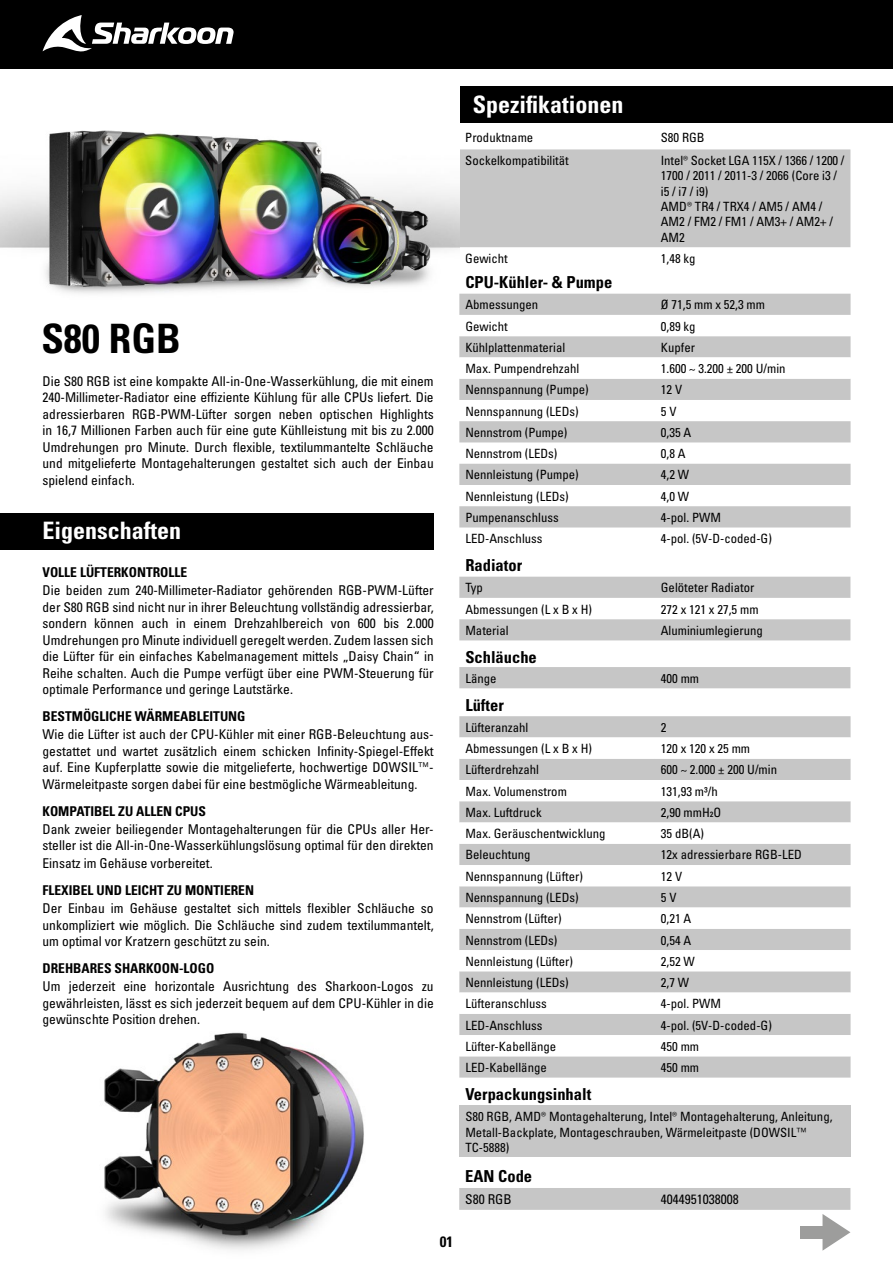
<style>
.page{position:relative;width:893px;height:1263px;background:#fff}
.page>*{position:absolute;margin:0;border:0;box-sizing:border-box;transform-origin:0 0}
.t1{font:40.5px "Univers LTCYR 67 Bold Cond";color:#000}
.t2{font:24px "Univers LTCYR 67 Bold Cond";color:#fff}
.t3{font:16.5px "Univers LTCYR 67 Bold Cond";color:#000}
.t4{font:15px "Univers LTCYR 67 Bold Cond";color:#000}
.t5{font:condensed 13.5px/16.5px "Univers LTCYR 57";color:#000;text-align:justify}
.t6{font:13.5px "Univers LTCYR 67 Bold Cond";color:#000}
.t7{font:condensed 12.75px/15.3px "Univers LTCYR 57";color:#000}
</style>
<div class="page">
<div style="left:0;top:0;width:893px;height:69px;background:#000"></div>
<svg style="left:43px;top:15px;width:191px;height:37px"></svg>
<img style="left:104px;top:1032px;width:260px;height:218px">
<div style="left:459px;top:86px;width:434px;height:37px;background:#000"></div>
<div style="left:459px;top:149px;width:391px;height:98px;background:#c6c6c6"></div>
<svg style="left:459px;top:577px;width:391px;height:63px"></svg>
<div style="left:459px;top:716px;width:391px;height:361px;background:#c6c6c6"></div>
<svg style="left:459px;top:737px;width:391px;height:319px"></svg>
<div style="left:459px;top:1105px;width:391px;height:52px;background:#c6c6c6"></div>
<svg style="left:459px;top:1188px;width:391px;height:63px"></svg>
<div style="left:800px;top:1226px;width:25px;height:12px;background:#9d9d9c"></div>
<img style="left:0;top:130px;width:459px;height:164px">
<div style="left:0;top:513px;width:434px;height:37px;background:#000"></div>
<svg style="left:459px;top:294px;width:391px;height:233px;fill:#c6c6c6"></svg>
<svg style="left:459px;top:315px;width:391px;height:64px"></svg>
<div style="left:459px;top:667px;width:391px;height:21px;background:#c6c6c6"></div>
<h1 class="t1" style="left:41px;top:314px;width:141px">S80 RGB</h1>
<p class="t5" style="left:43px;top:372px;width:393px">Die S80 RGB ist eine kompakte All-in-One-Wasserkühlung, die mit einem 240-Millimeter-Radiator eine effiziente Kühlung für alle CPUs liefert. Die adressierbaren RGB-PWM-Lüfter sorgen neben optischen Highlights in 16,7 Millionen Farben auch für eine gute Kühlleistung mit bis zu 2.000<br>Umdrehungen pro Minute. Durch flexible, textilummantelte Schläuche und mitgelieferte Montagehalterungen gestaltet sich auch der Einbau spielend einfach.</p>
<h2 class="t2" style="left:43px;top:516px;width:140px">Eigenschaften</h2>
<p class="t6" style="left:43px;top:564px;width:146px">VOLLE LÜFTERKONTROLLE</p>
<p class="t5" style="left:43px;top:582px;width:393px">Die beiden zum 240-Millimeter-Radiator gehörenden RGB-PWM-Lüfter der S80 RGB sind nicht nur in ihrer Beleuchtung vollständig adressierbar, sondern können auch in einem Drehzahlbereich von 600 bis 2.000<br>Umdrehungen pro Minute individuell geregelt werden. Zudem lassen sich die Lüfter für ein einfaches Kabelmanagement mittels „Daisy Chain“ in Reihe schalten. Auch die Pumpe verfügt über eine PWM-Steuerung für optimale Performance und geringe Lautstärke.</p>
<p class="t6" style="left:43px;top:708px;width:204px">BESTMÖGLICHE WÄRMEABLEITUNG</p>
<p class="t5" style="left:43px;top:726px;width:393px">Wie die Lüfter ist auch der CPU-Kühler mit einer RGB-Beleuchtung aus&shy;gestattet und wartet zusätzlich einem schicken Infinity-Spiegel-Effekt auf. Eine Kupferplatte sowie die mitgelieferte, hochwertige DOWSIL™- Wärmeleitpaste sorgen dabei für eine bestmögliche Wärmeableitung.</p>
<p class="t6" style="left:43px;top:803px;width:165px">KOMPATIBEL ZU ALLEN CPUS</p>
<p class="t5" style="left:43px;top:820px;width:393px">Dank zweier beiliegender Montagehalterungen für die CPUs aller Her&shy;steller ist die All-in-One-Wasserkühlungslösung optimal für den direkten</p>
<p class="t5" style="left:43px;top:855px;width:172px">Einsatz im Gehäuse vorbereitet.</p>
<p class="t6" style="left:43px;top:882px;width:213px">FLEXIBEL UND LEICHT ZU MONTIEREN</p>
<p class="t5" style="left:43px;top:900px;width:393px">Der Einbau im Gehäuse gestaltet sich mittels flexibler Schläuche so unkompliziert wie möglich. Die Schläuche sind zudem textilummantelt, um optimal vor Kratzern geschützt zu sein.</p>
<p class="t6" style="left:43px;top:960px;width:173px">DREHBARES SHARKOON-LOGO</p>
<p class="t5" style="left:43px;top:978px;width:393px">Um jederzeit eine horizontale Ausrichtung des Sharkoon-Logos zu gewährleisten, lässt es sich jederzeit bequem auf dem CPU-Kühler in die gewünschte Position drehen.</p>
<p class="t4" style="left:440px;top:1232px;width:15px">01</p>
<h2 class="t2" style="left:473px;top:90px;width:152px">Spezifikationen</h2>
<p class="t7" style="left:465px;top:130px;width:69px">Produktname</p>
<p class="t7" style="left:661px;top:130px;width:45px">S80 RGB</p>
<p class="t7" style="left:465px;top:153px;width:105px">Sockelkompatibilität</p>
<p class="t7" style="left:661px;top:153px;width:185px">Intel® Socket LGA 115X / 1366 / 1200 /<br>1700 / 2011 / 2011-3 / 2066 (Core i3 / i5 / i7 / i9)<br>AMD® TR4 / TRX4 / AM5 / AM4 /<br>AM2 / FM2 / FM1 / AM3+ / AM2+ /<br>AM2</p>
<p class="t7" style="left:465px;top:250px;width:44px">Gewicht</p>
<p class="t7" style="left:661px;top:250px;width:36px">1,48 kg</p>
<p class="t3" style="left:465px;top:272px;width:148px">CPU-Kühler- &amp; Pumpe</p>
<p class="t7" style="left:465px;top:297px;width:74px">Abmessungen</p>
<p class="t7" style="left:661px;top:297px;width:106px">Ø 71,5 mm x 52,3 mm</p>
<p class="t7" style="left:465px;top:318px;width:44px">Gewicht</p>
<p class="t7" style="left:661px;top:318px;width:36px">0,89 kg</p>
<p class="t7" style="left:465px;top:339px;width:101px">Kühlplattenmaterial</p>
<p class="t7" style="left:661px;top:339px;width:36px">Kupfer</p>
<p class="t7" style="left:465px;top:361px;width:116px">Max. Pumpendrehzahl</p>
<p class="t7" style="left:661px;top:361px;width:126px">1.600 ~ 3.200 ± 200 U/min</p>
<p class="t7" style="left:465px;top:382px;width:125px">Nennspannung (Pumpe)</p>
<p class="t7" style="left:661px;top:382px;width:23px">12 V</p>
<p class="t7" style="left:465px;top:403px;width:115px">Nennspannung (LEDs)</p>
<p class="t7" style="left:661px;top:403px;width:17px">5 V</p>
<p class="t7" style="left:465px;top:424px;width:103px">Nennstrom (Pumpe)</p>
<p class="t7" style="left:661px;top:424px;width:32px">0,35 A</p>
<p class="t7" style="left:465px;top:446px;width:94px">Nennstrom (LEDs)</p>
<p class="t7" style="left:661px;top:446px;width:26px">0,8 A</p>
<p class="t7" style="left:465px;top:467px;width:115px">Nennleistung (Pumpe)</p>
<p class="t7" style="left:661px;top:467px;width:30px">4,2 W</p>
<p class="t7" style="left:465px;top:488px;width:105px">Nennleistung (LEDs)</p>
<p class="t7" style="left:661px;top:488px;width:30px">4,0 W</p>
<p class="t7" style="left:465px;top:509px;width:95px">Pumpenanschluss</p>
<p class="t7" style="left:661px;top:509px;width:62px">4-pol. PWM</p>
<p class="t7" style="left:465px;top:531px;width:79px">LED-Anschluss</p>
<p class="t7" style="left:661px;top:531px;width:112px">4-pol. (5V-D-coded-G)</p>
<p class="t3" style="left:465px;top:555px;width:58px">Radiator</p>
<p class="t7" style="left:465px;top:580px;width:19px">Typ</p>
<p class="t7" style="left:661px;top:580px;width:95px">Gelöteter Radiator</p>
<p class="t7" style="left:465px;top:601px;width:128px">Abmessungen (L x B x H)</p>
<p class="t7" style="left:661px;top:601px;width:99px">272 x 121 x 27,5 mm</p>
<p class="t7" style="left:465px;top:622px;width:45px">Material</p>
<p class="t7" style="left:661px;top:622px;width:103px">Aluminiumlegierung</p>
<p class="t3" style="left:465px;top:647px;width:73px">Schläuche</p>
<p class="t7" style="left:465px;top:670px;width:33px">Länge</p>
<p class="t7" style="left:661px;top:670px;width:40px">400 mm</p>
<p class="t3" style="left:465px;top:695px;width:40px">Lüfter</p>
<p class="t7" style="left:465px;top:719px;width:65px">Lüfteranzahl</p>
<p class="t7" style="left:661px;top:719px;width:7px">2</p>
<p class="t7" style="left:465px;top:741px;width:128px">Abmessungen (L x B x H)</p>
<p class="t7" style="left:661px;top:741px;width:91px">120 x 120 x 25 mm</p>
<p class="t7" style="left:465px;top:762px;width:75px">Lüfterdrehzahl</p>
<p class="t7" style="left:661px;top:762px;width:118px">600 ~ 2.000 ± 200 U/min</p>
<p class="t7" style="left:465px;top:783px;width:103px">Max. Volumenstrom</p>
<p class="t7" style="left:661px;top:783px;width:58px">131,93 m³/h</p>
<p class="t7" style="left:465px;top:804px;width:78px">Max. Luftdruck</p>
<p class="t7" style="left:661px;top:804px;width:62px">2,90 mmH₂O</p>
<p class="t7" style="left:465px;top:826px;width:142px">Max. Geräuschentwicklung</p>
<p class="t7" style="left:661px;top:826px;width:45px">35 dB(A)</p>
<p class="t7" style="left:465px;top:847px;width:67px">Beleuchtung</p>
<p class="t7" style="left:661px;top:847px;width:142px">12x adressierbare RGB-LED</p>
<p class="t7" style="left:465px;top:868px;width:119px">Nennspannung (Lüfter)</p>
<p class="t7" style="left:661px;top:868px;width:23px">12 V</p>
<p class="t7" style="left:465px;top:889px;width:115px">Nennspannung (LEDs)</p>
<p class="t7" style="left:661px;top:889px;width:17px">5 V</p>
<p class="t7" style="left:465px;top:911px;width:98px">Nennstrom (Lüfter)</p>
<p class="t7" style="left:661px;top:911px;width:32px">0,21 A</p>
<p class="t7" style="left:465px;top:932px;width:94px">Nennstrom (LEDs)</p>
<p class="t7" style="left:661px;top:932px;width:32px">0,54 A</p>
<p class="t7" style="left:465px;top:953px;width:109px">Nennleistung (Lüfter)</p>
<p class="t7" style="left:661px;top:953px;width:35px">2,52 W</p>
<p class="t7" style="left:465px;top:974px;width:105px">Nennleistung (LEDs)</p>
<p class="t7" style="left:661px;top:974px;width:30px">2,7 W</p>
<p class="t7" style="left:465px;top:996px;width:83px">Lüfteranschluss</p>
<p class="t7" style="left:661px;top:996px;width:62px">4-pol. PWM</p>
<p class="t7" style="left:465px;top:1017px;width:79px">LED-Anschluss</p>
<p class="t7" style="left:661px;top:1017px;width:112px">4-pol. (5V-D-coded-G)</p>
<p class="t7" style="left:465px;top:1038px;width:92px">Lüfter-Kabellänge</p>
<p class="t7" style="left:661px;top:1038px;width:40px">450 mm</p>
<p class="t7" style="left:465px;top:1059px;width:83px">LED-Kabellänge</p>
<p class="t7" style="left:661px;top:1059px;width:40px">450 mm</p>
<p class="t3" style="left:465px;top:1084px;width:127px">Verpackungsinhalt</p>
<p class="t7" style="left:465px;top:1109px;width:369px">S80 RGB, AMD® Montagehalterung, Intel® Montagehalterung, Anleitung,<br>Metall-Backplate, Montageschrauben, Wärmeleitpaste (DOWSIL™<br>TC-5888)</p>
<p class="t3" style="left:465px;top:1166px;width:68px">EAN Code</p>
<p class="t5" style="left:465px;top:1191px;width:48px">S80 RGB</p>
<p class="t5" style="left:661px;top:1191px;width:79px">4044951038008</p>
</div>
